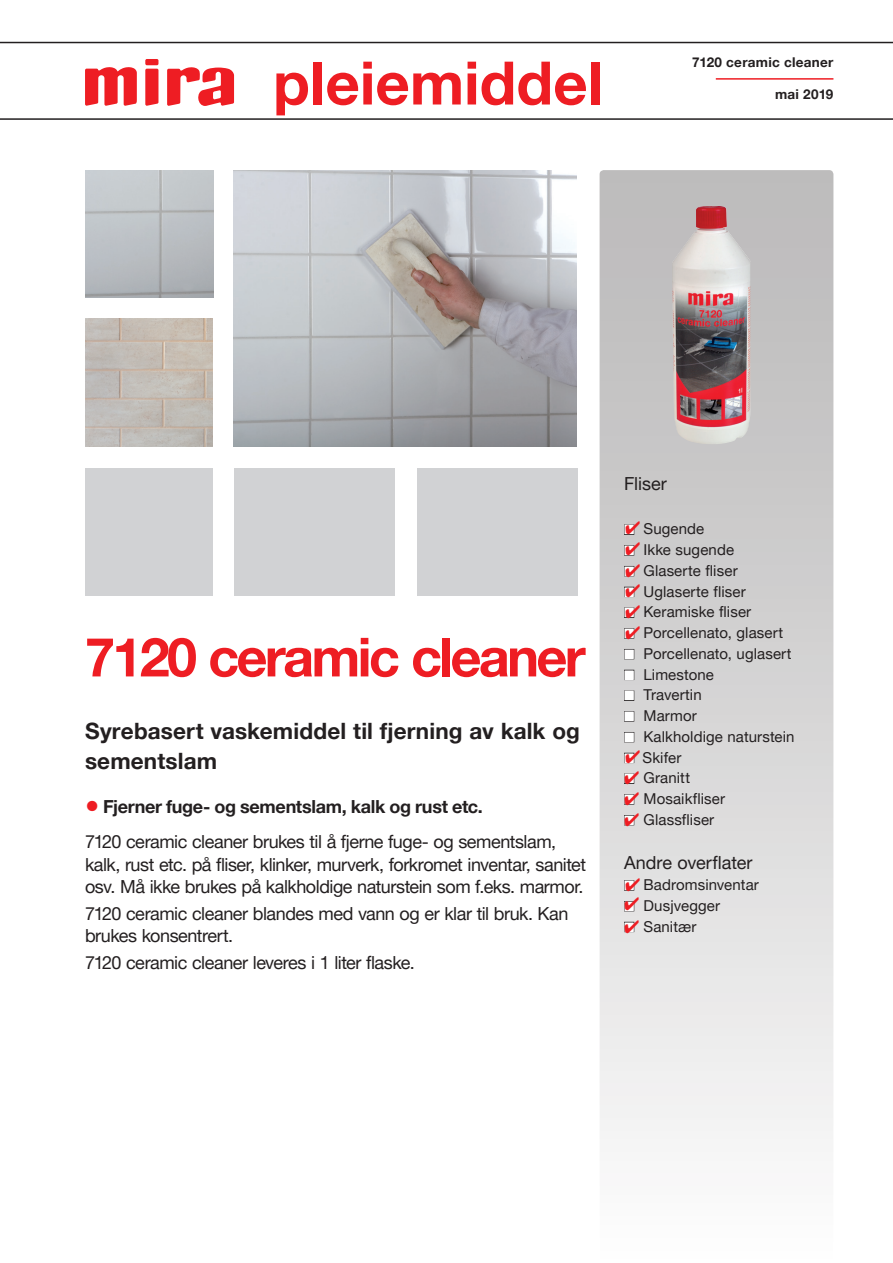
<style>
.page{position:relative;width:893px;height:1263px;background:#fff}
.page>*{position:absolute;margin:0;border:0;box-sizing:border-box;transform-origin:0 0}
.TYPE_OVERSKRIFT{font:700 60px "Helvetica Neue LT Pro";color:#ee1d23}
.over{font:700 54px "Helvetica Neue LT Pro";letter-spacing:-.05em;color:#ee1d23}
.TEKST_UNDER_BILLEDE{font:700 22.5px/30px "Helvetica Neue LT Pro";letter-spacing:.005em;color:#231f20}
.BRØD_side_1{font:18px/22.5px "Helvetica Neue LT Pro";letter-spacing:-.025em;color:#231f20}
.DOTPUNKTER{font:700 18px "Helvetica Neue LT Pro";letter-spacing:-.015em;color:#231f20}
.PUNKTER_TIL_HØJRE{font:18px "Helvetica Neue LT Pro";color:#231f20}
.PUNKTER_TIL_HØJRE-2{font:15px "Helvetica Neue LT Pro";letter-spacing:.01em;color:#231f20}
.BRØD{font:700 13.5px "Helvetica Neue LT Pro";letter-spacing:.02em;color:#231f20}
.PUNKTER_TIL_HØJRE-3{font:13.5px "Zapf Dingbats";color:#fff}
.s1{font-size:28.5px;color:#ee1d23}
.s2{color:#fff}
</style>
<div class="page">
<div style="left:600px;top:170px;width:233px;height:1093px;background:linear-gradient(to bottom,#b7b6b6,#fafafa);border-radius:4px"></div>
<div style="left:624px;top:524px;width:10px;height:11px;border:1px solid #231f20"></div>
<div style="left:624px;top:545px;width:10px;height:10px;border:1px solid #231f20"></div>
<div style="left:624px;top:566px;width:10px;height:10px;border:1px solid #231f20"></div>
<div style="left:624px;top:587px;width:10px;height:10px;border:1px solid #231f20"></div>
<div style="left:624px;top:608px;width:10px;height:10px;border:1px solid #231f20"></div>
<div style="left:624px;top:628px;width:10px;height:10px;border:1px solid #231f20"></div>
<div style="left:624px;top:649px;width:10px;height:10px;border:1px solid #231f20"></div>
<div style="left:624px;top:670px;width:10px;height:10px;border:1px solid #231f20"></div>
<div style="left:624px;top:691px;width:10px;height:10px;border:1px solid #231f20"></div>
<div style="left:624px;top:711px;width:10px;height:10px;border:1px solid #231f20"></div>
<div style="left:624px;top:732px;width:10px;height:10px;border:1px solid #231f20"></div>
<div style="left:624px;top:753px;width:10px;height:10px;border:1px solid #231f20"></div>
<div style="left:624px;top:774px;width:10px;height:10px;border:1px solid #231f20"></div>
<div style="left:624px;top:794px;width:10px;height:10px;border:1px solid #231f20"></div>
<div style="left:624px;top:815px;width:10px;height:10px;border:1px solid #231f20"></div>
<div style="left:624px;top:880px;width:10px;height:10px;border:1px solid #231f20"></div>
<div style="left:624px;top:901px;width:10px;height:10px;border:1px solid #231f20"></div>
<div style="left:624px;top:922px;width:10px;height:10px;border:1px solid #231f20"></div>
<img style="left:672px;top:206px;width:78px;height:238px">
<hr style="left:0;top:118px;width:893px;height:2px;background:#231f20">
<hr style="left:0;top:42px;width:893px;height:1px;background:#231f20">
<svg style="left:145px;top:69px;width:13px;height:37px"></svg>
<div style="left:145px;top:59px;width:13px;height:6px;background:#ee1d23;border-radius:2px"></div>
<svg style="left:85px;top:67px;width:52px;height:39px"></svg>
<svg style="left:167px;top:67px;width:67px;height:39px"></svg>
<img style="left:85px;top:170px;width:128px;height:128px">
<img style="left:85px;top:319px;width:128px;height:127px">
<div style="left:234px;top:468px;width:161px;height:127px;background:#d1d2d4"></div>
<div style="left:417px;top:468px;width:161px;height:127px;background:#d1d2d4"></div>
<div style="left:85px;top:468px;width:128px;height:127px;background:#d1d2d4"></div>
<hr style="left:716px;top:78px;width:117px;height:2px;background:#ee1d23">
<img style="left:234px;top:170px;width:343px;height:276px">
<svg style="left:625px;top:920px;width:14px;height:13px"></svg>
<svg style="left:625px;top:898px;width:14px;height:14px"></svg>
<svg style="left:626px;top:878px;width:14px;height:13px"></svg>
<svg style="left:626px;top:565px;width:14px;height:12px"></svg>
<svg style="left:626px;top:542px;width:14px;height:14px"></svg>
<svg style="left:626px;top:605px;width:14px;height:13px"></svg>
<svg style="left:626px;top:626px;width:14px;height:13px"></svg>
<svg style="left:626px;top:521px;width:14px;height:14px"></svg>
<svg style="left:626px;top:584px;width:14px;height:13px"></svg>
<svg style="left:625px;top:771px;width:14px;height:13px"></svg>
<svg style="left:626px;top:750px;width:14px;height:13px"></svg>
<svg style="left:625px;top:792px;width:14px;height:13px"></svg>
<svg style="left:625px;top:813px;width:14px;height:13px"></svg>
<p class="TYPE_OVERSKRIFT" style="left:273px;top:46px;width:331px">pleiemiddel</p>
<p class="BRØD" style="left:692px;top:53px;width:143px">7120 ceramic cleaner</p>
<p class="BRØD" style="left:775px;top:86px;width:60px">mai 2019</p>
<p class="over" style="left:85px;top:624px;width:502px">7120 ceramic cleaner</p>
<p class="TEKST_UNDER_BILLEDE" style="left:85px;top:715px;width:496px">Syrebasert vaskemiddel til fjerning av kalk og sementslam</p>
<p class="DOTPUNKTER" style="left:85px;top:795px;width:399px"><span class="s1">•</span> Fjerner fuge- og sementslam, kalk og rust etc.</p>
<p class="BRØD_side_1" style="left:85px;top:830px;width:502px">7120 ceramic cleaner brukes til å fjerne fuge- og sementslam, kalk, rust etc. på fliser, klinker, murverk, forkromet inventar, sanitet osv. Må ikke brukes på kalkholdige naturstein som f.eks. marmor.</p>
<p class="BRØD_side_1" style="left:85px;top:902px;width:485px">7120 ceramic cleaner blandes med vann og er klar til bruk. Kan brukes konsentrert.</p>
<p class="BRØD_side_1" style="left:85px;top:951px;width:331px">7120 ceramic cleaner leveres i 1 liter flaske.</p>
<p class="PUNKTER_TIL_HØJRE" style="left:624px;top:472px;width:44px">Fliser</p>
<p class="PUNKTER_TIL_HØJRE-2" style="left:624px;top:520px;width:82px"><span class="s2">■</span> Sugende</p>
<p class="PUNKTER_TIL_HØJRE-2" style="left:624px;top:540px;width:112px"><span class="s2">■</span> Ikke sugende</p>
<p class="PUNKTER_TIL_HØJRE-2" style="left:624px;top:561px;width:115px"><span class="s2">■</span> Glaserte fliser</p>
<p class="PUNKTER_TIL_HØJRE-2" style="left:624px;top:582px;width:123px"><span class="s2">■</span> Uglaserte fliser</p>
<p class="PUNKTER_TIL_HØJRE-2" style="left:624px;top:603px;width:129px"><span class="s2">■</span> Keramiske fliser</p>
<p class="PUNKTER_TIL_HØJRE-2" style="left:624px;top:623px;width:161px"><span class="s2">■</span> Porcellenato, glasert</p>
<p class="PUNKTER_TIL_HØJRE-2" style="left:624px;top:644px;width:169px"><span class="s2">■</span> Porcellenato, uglasert</p>
<p class="PUNKTER_TIL_HØJRE-2" style="left:624px;top:665px;width:91px"><span class="s2">■</span> Limestone</p>
<p class="PUNKTER_TIL_HØJRE-2" style="left:624px;top:686px;width:79px"><span class="s2">■</span> Travertin</p>
<p class="PUNKTER_TIL_HØJRE-2" style="left:624px;top:706px;width:74px"><span class="s2">■</span> Marmor</p>
<p class="PUNKTER_TIL_HØJRE-2" style="left:624px;top:727px;width:172px"><span class="s2">■</span> Kalkholdige naturstein</p>
<p class="PUNKTER_TIL_HØJRE-2" style="left:624px;top:748px;width:59px"><span class="s2">■</span> Skifer</p>
<p class="PUNKTER_TIL_HØJRE-2" style="left:624px;top:769px;width:68px"><span class="s2">■</span> Granitt</p>
<p class="PUNKTER_TIL_HØJRE-2" style="left:624px;top:789px;width:103px"><span class="s2">■</span> Mosaikfliser</p>
<p class="PUNKTER_TIL_HØJRE-2" style="left:624px;top:810px;width:92px"><span class="s2">■</span> Glassfliser</p>
<p class="PUNKTER_TIL_HØJRE" style="left:624px;top:852px;width:130px">Andre overflater</p>
<p class="PUNKTER_TIL_HØJRE-2" style="left:624px;top:875px;width:136px"><span class="s2">■</span> Badromsinventar</p>
<p class="PUNKTER_TIL_HØJRE-2" style="left:624px;top:896px;width:98px"><span class="s2">■</span> Dusjvegger</p>
<p class="PUNKTER_TIL_HØJRE-3" style="left:624px;top:920px;width:12px">■</p>
<p class="PUNKTER_TIL_HØJRE-2" style="left:643px;top:917px;width:55px">Sanitær</p>
</div>
